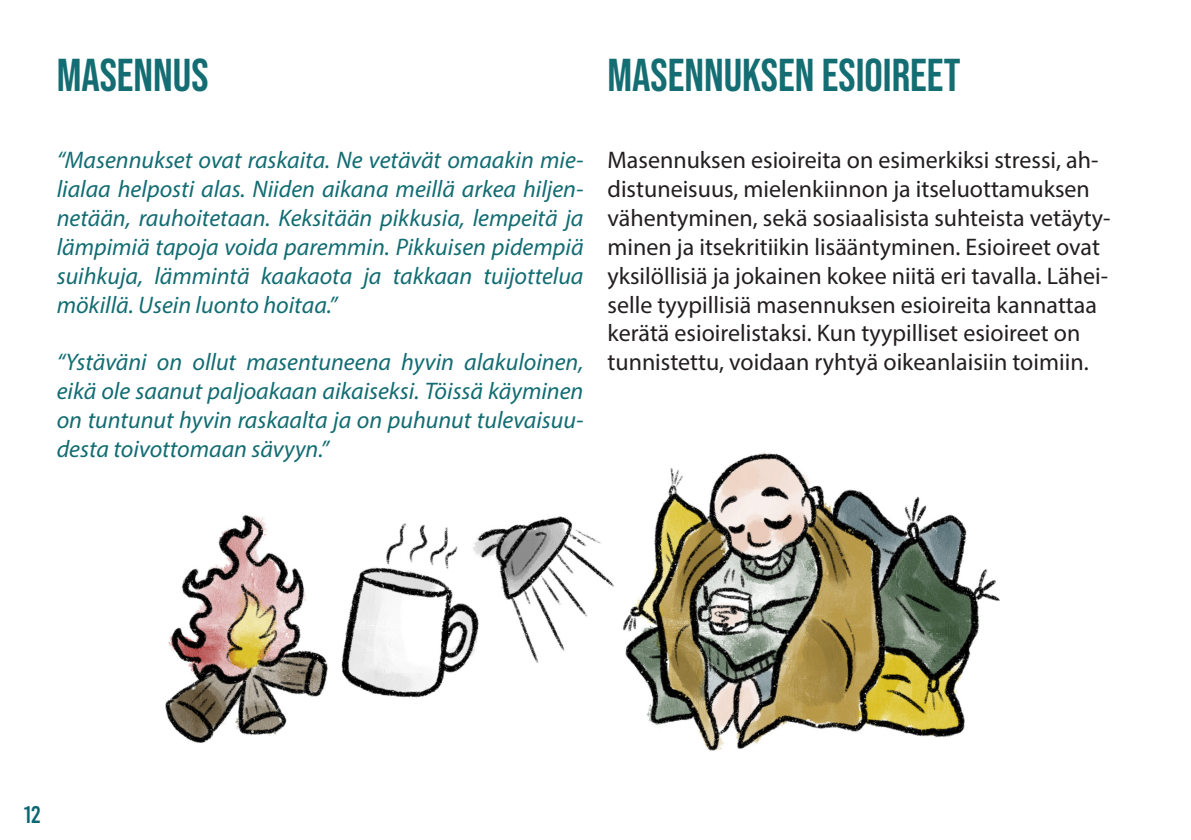
<style>
.page{position:relative;width:1191px;height:840px;background:#fff}
.page>*{position:absolute;margin:0;border:0;box-sizing:border-box;transform-origin:0 0}
.Otsot{font:46px "Bebas Neue";color:#146d73}
.Ajatuksia{font:italic 24px/28.8px "Myriad Pro";color:#126c72;text-align:justify}
.Leibs{font:24px/28.8px "Myriad Pro";color:#231f20}
.t1{font:24px "Bebas";color:#0d6771}
</style>
<div class="page">
<img style="left:165px;top:452px;width:835px;height:299px">
<p class="Otsot" style="left:57px;top:49px;width:153px">MASENNUS</p>
<p class="Otsot" style="left:607px;top:49px;width:354px">MASENNUKSEN ESIOIREET</p>
<p class="Ajatuksia" style="left:57px;top:145px;width:528px">“Masennukset ovat raskaita. Ne vetävät omaakin mie&shy;lialaa helposti alas. Niiden aikana meillä arkea hiljen&shy;netään, rauhoitetaan. Keksitään pikkusia, lempeitä ja lämpimiä tapoja voida paremmin. Pikkuisen pidempiä suihkuja, lämmintä kaakaota ja takkaan tuijottelua mökillä. Usein luonto hoitaa.”</p>
<p class="Ajatuksia" style="left:57px;top:347px;width:528px">“Ystäväni on ollut masentuneena hyvin alakuloinen, eikä ole saanut paljoakaan aikaiseksi. Töissä käyminen on tuntunut hyvin raskaalta ja on puhunut tulevaisuu&shy;desta toivottomaan sävyyn.”</p>
<p class="Leibs" style="left:607px;top:145px;width:504px">Masennuksen esioireita on esimerkiksi stressi, ah&shy;distuneisuus, mielenkiinnon ja itseluottamuksen vähentyminen, sekä sosiaalisista suhteista vetäyty&shy;minen ja itsekritiikin lisääntyminen. Esioireet ovat yksilöllisiä ja jokainen kokee niitä eri tavalla. Lähei&shy;selle tyypillisiä masennuksen esioireita kannattaa kerätä esioirelistaksi. Kun tyypilliset esioireet on tunnistettu, voidaan ryhtyä oikeanlaisiin toimiin.</p>
<p class="t1" style="left:24px;top:802px;width:18px">12</p>
</div>
